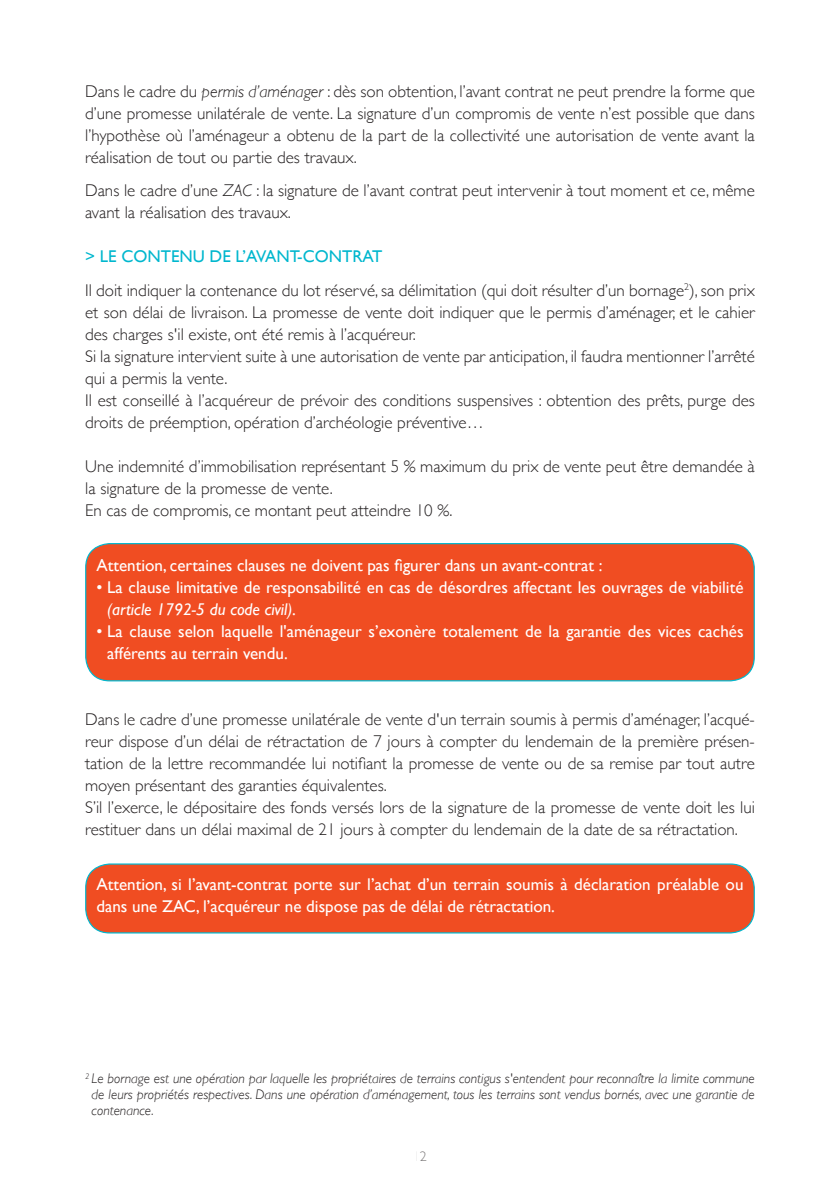
<style>
.page{position:relative;width:840px;height:1191px;background:#fff}
.page>*{position:absolute;margin:0;border:0;box-sizing:border-box;transform-origin:0 0}
.t1{font:300 17px/22px "Gill Sans";color:#231f20}
.t2{font:17px/22px "Gill Sans";color:#fff}
.t3{font:italic 300 14px/16px "Gill Sans";color:#231f20;text-align:justify}
.t4{font:300 14px "Gill Sans";color:#231f20}
.s1{font-style:italic}
.s2{font-weight:400;color:#00b7ce}
</style>
<div class="page">
<div style="left:86px;top:543px;width:667px;height:138px;background:#f04d22;border-radius:24px"></div>
<div style="left:85px;top:543px;width:669px;height:138px;border:1px solid #00b7ce;border-radius:24px"></div>
<div style="left:86px;top:864px;width:667px;height:69px;background:#f04d22;border-radius:24px"></div>
<div style="left:85px;top:863px;width:669px;height:70px;border:1px solid #00b7ce;border-radius:24px"></div>
<p class="t1" style="left:85px;top:79px;width:671px;text-align:justify">Dans le cadre du <span class="s1">permis d’aménager</span> : dès son obtention, l’avant contrat ne peut prendre la forme que d’une promesse unilatérale de vente. La signature d’un compromis de vente n’est possible que dans l’hypothèse où l’aménageur a obtenu de la part de la collectivité une autorisation de vente avant la réalisation de tout ou partie des travaux.</p>
<p class="t1" style="left:85px;top:179px;width:671px">Dans le cadre d’une <span class="s1">ZAC</span> : la signature de l’avant contrat peut intervenir à tout moment et ce, même avant la réalisation des travaux.</p>
<p class="t1" style="left:85px;top:239px;width:670px;line-height:33.4px"><span class="s2">&gt; LE CONTENU DE L’AVANT-CONTRAT<br></span>Il doit indiquer la contenance du lot réservé, sa délimitation (qui doit résulter d’un bornage<sup>2</sup>), son prix</p>
<p class="t1" style="left:85px;top:300px;width:671px">et son délai de livraison. La promesse de vente doit indiquer que le permis d’aménager, et le cahier des charges s'il existe, ont été remis à l’acquéreur.<br>Si la signature intervient suite à une autorisation de vente par anticipation, il faudra mentionner l’arrêté qui a permis la vente.<br>Il est conseillé à l’acquéreur de prévoir des conditions suspensives : obtention des prêts, purge des droits de préemption, opération d’archéologie préventive…</p>
<p class="t1" style="left:85px;top:454px;width:671px">Une indemnité d’immobilisation représentant 5 % maximum du prix de vente peut être demandée à la signature de la promesse de vente.<br>En cas de compromis, ce montant peut atteindre 10 %.</p>
<p class="t2" style="left:96px;top:554px;width:507px">Attention, certaines clauses ne doivent pas figurer dans un avant-contrat :</p>
<p class="t2" style="left:107px;top:576px;width:637px;text-indent:-11px">• La clause limitative de responsabilité en cas de désordres affectant les ouvrages de viabilité <span class="s1">(article 1792-5 du code civil)</span>.</p>
<p class="t2" style="left:107px;top:620px;width:637px;text-indent:-11px">• La clause selon laquelle l'aménageur s’exonère totalement de la garantie des vices cachés afférents au terrain vendu.</p>
<p class="t1" style="left:85px;top:707px;width:671px">Dans le cadre d’une promesse unilatérale de vente d'un terrain soumis à permis d’aménager, l’acqué&shy;reur dispose d’un délai de rétractation de 7 jours à compter du lendemain de la première présen&shy;tation de la lettre recommandée lui notifiant la promesse de vente ou de sa remise par tout autre moyen présentant des garanties équivalentes.<br>S’il l’exerce, le dépositaire des fonds versés lors de la signature de la promesse de vente doit les lui restituer dans un délai maximal de 21 jours à compter du lendemain de la date de sa rétractation.</p>
<p class="t2" style="left:96px;top:873px;width:648px">Attention, si l’avant-contrat porte sur l’achat d’un terrain soumis à déclaration préalable ou dans une ZAC, l’acquéreur ne dispose pas de délai de rétractation.</p>
<p class="t3" style="left:92px;top:1070px;width:664px;text-indent:-7px"><sup>2</sup> Le bornage est une opération par laquelle les propriétaires de terrains contigus s'entendent pour reconnaître la limite commune de leurs propriétés respectives. Dans une opération d’aménagement, tous les terrains sont vendus bornés, avec une garantie de contenance.</p>
<p class="t4" style="left:413px;top:1145px;width:15px">12</p>
</div>
